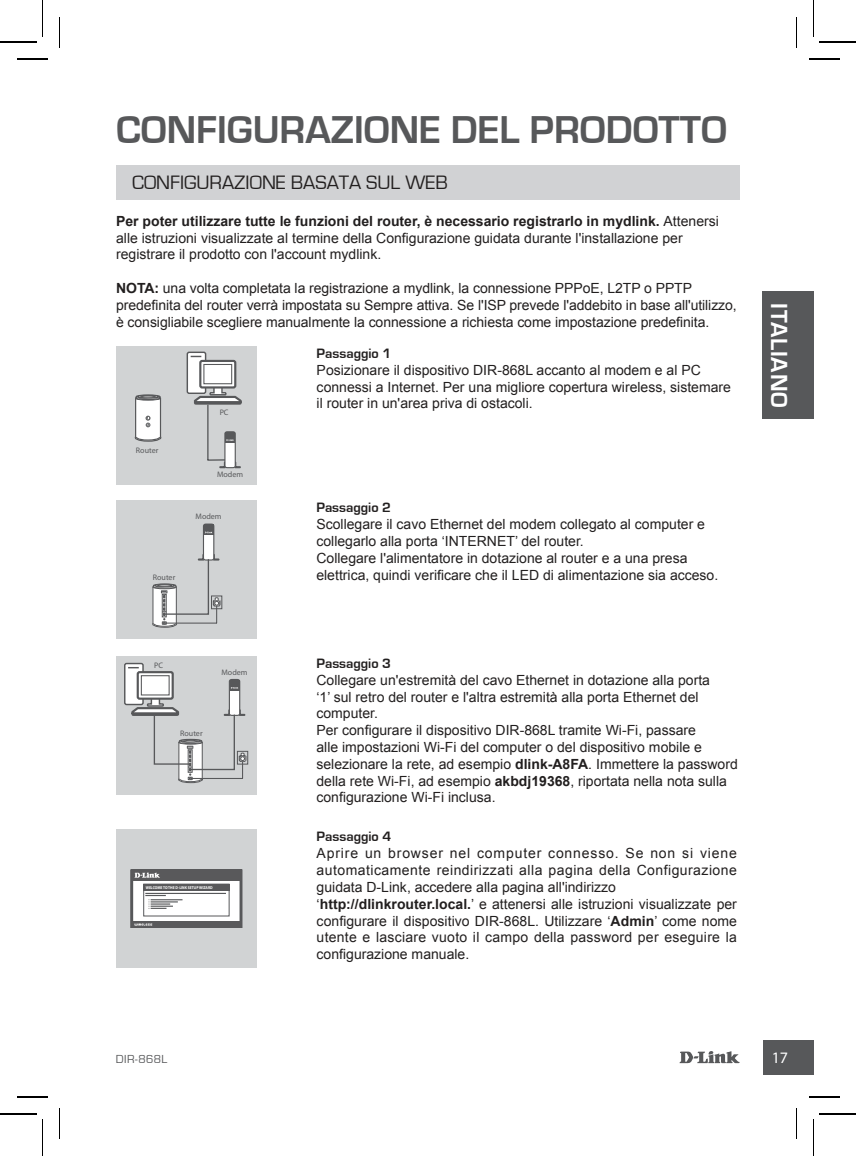
<style>
.page{position:relative;width:856px;height:1156px;background:#fff}
.page>*{position:absolute;margin:0;border:0;box-sizing:border-box;transform-origin:0 0}
.t1{font:700 40px "Eurostile";color:#57585a}
.t2{font:700 24px "Eurostile";letter-spacing:.035em;color:#fff}
.t3{font:20px "Eurostile";color:#221f1f}
.t4{font:16px "Myriad Pro";color:#fff}
.t5{font:14px/16.8px "Arial";color:#221f1f}
.t6{font:14px/16.8px "Arial";letter-spacing:.02em;color:#221f1f}
.t7{font:700 14px "Eurostile";color:#221f1f}
.t8{font:12px "Eurostile";letter-spacing:.03em;color:#57585a}
.t9{font:8px "Myriad Pro";color:#57585a}
.t10{font:700 4px "Myriad Pro";color:#fff;scale:.9 1}
.s1{font-weight:700}
</style>
<div class="page">
<svg style="left:679px;top:1051px;width:60px;height:12px"></svg>
<div style="left:762px;top:1040px;width:51px;height:34px;background:#57585a"></div>
<div style="left:762px;top:291px;width:51px;height:128px;background:#57585a"></div>
<div style="left:116px;top:166px;width:623px;height:34px;background:#d1d2d4"></div>
<hr style="left:116px;top:484px;width:140px;height:1px;background:#d1d3d4">
<div style="left:116px;top:346px;width:140px;height:138px;background:#d1d3d4"></div>
<hr style="left:207px;top:401px;width:1px;height:58px;background:#57585a">
<hr style="left:208px;top:459px;width:21px;height:2px;background:#57585a">
<svg style="left:186px;top:351px;width:56px;height:55px"></svg>
<svg style="left:219px;top:431px;width:22px;height:37px"></svg>
<div style="left:136px;top:394px;width:24px;height:5px;border:1px solid #57585a;border-radius:50%"></div>
<svg style="left:134px;top:395px;width:28px;height:47px"></svg>
<hr style="left:116px;top:638px;width:140px;height:1px;background:#d1d3d4">
<div style="left:116px;top:500px;width:140px;height:138px;background:#d1d3d4"></div>
<svg style="left:152px;top:523px;width:68px;height:105px"></svg>
<div style="left:211px;top:595px;width:11px;height:14px;border:1px solid #57585a"></div>
<hr style="left:116px;top:794px;width:140px;height:1px;background:#d1d3d4">
<div style="left:116px;top:656px;width:140px;height:138px;background:#d1d3d4"></div>
<svg style="left:124px;top:662px;width:122px;height:121px"></svg>
<div style="left:237px;top:751px;width:11px;height:13px;border:1px solid #57585a"></div>
<hr style="left:116px;top:967px;width:140px;height:1px;background:#d1d3d4">
<div style="left:116px;top:829px;width:140px;height:138px;background:#d1d3d4"></div>
<svg style="left:132px;top:870px;width:109px;height:56px;background:#ececec"></svg>
<div style="left:130px;top:869px;width:112px;height:59px;border:3px solid #57585a"></div>
<div style="left:143px;top:883px;width:86px;height:7px;background:#59595b"></div>
<div style="left:131px;top:921px;width:110px;height:7px;background:#59595b"></div>
<div style="left:131px;top:869px;width:110px;height:11px;background:#59595b"></div>
<svg style="left:134px;top:923px;width:18px;height:2px"></svg>
<svg style="left:134px;top:872px;width:26px;height:5px"></svg>
<hr style="left:145px;top:892px;width:81px;height:2px;background:#57585a">
<hr style="left:150px;top:899px;width:32px;height:1px;background:#57585a">
<svg style="left:145px;top:895px;width:33px;height:14px"></svg>
<hr style="left:17px;top:59px;width:30px;height:1px;background:#000">
<hr style="left:808px;top:59px;width:30px;height:1px;background:#000">
<hr style="left:17px;top:1097px;width:30px;height:1px;background:#000">
<hr style="left:17px;top:1096px;width:30px;height:1px;background:#000">
<hr style="left:808px;top:1097px;width:30px;height:1px;background:#000">
<hr style="left:808px;top:1096px;width:30px;height:1px;background:#000">
<hr style="left:59px;top:17px;width:1px;height:30px;background:#000">
<hr style="left:59px;top:1108px;width:1px;height:30px;background:#000">
<hr style="left:796px;top:17px;width:1px;height:30px;background:#000">
<hr style="left:796px;top:1108px;width:1px;height:30px;background:#000">
<hr style="left:0;top:42px;width:36px;height:1px;background:#000">
<hr style="left:819px;top:42px;width:36px;height:1px;background:#000">
<hr style="left:0;top:1114px;width:36px;height:1px;background:#000">
<hr style="left:0;top:1113px;width:36px;height:1px;background:#000">
<hr style="left:819px;top:1114px;width:36px;height:1px;background:#000">
<hr style="left:819px;top:1113px;width:36px;height:1px;background:#000">
<hr style="left:42px;top:0;width:1px;height:36px;background:#000">
<hr style="left:42px;top:1119px;width:1px;height:36px;background:#000">
<hr style="left:813px;top:0;width:1px;height:36px;background:#000">
<hr style="left:813px;top:1119px;width:1px;height:36px;background:#000">
<h1 class="t1" style="left:116px;top:108px;width:612px">CONFIGURAZIONE DEL PRODOTTO</h1>
<h3 class="t3" style="left:132px;top:171px;width:317px">CONFIGURAZIONE BASATA SUL WEB</h3>
<p class="t5" style="left:116px;top:213px;width:604px"><span class="s1">Per poter utilizzare tutte le funzioni del router, è necessario registrarlo in mydlink.</span> Attenersi alle istruzioni visualizzate al termine della Conigurazione guidata durante l'installazione per registrare il prodotto con l'account mydlink.</p>
<p class="t5" style="left:116px;top:280px;width:621px"><span class="s1">NOTA:</span> una volta completata la registrazione a mydlink, la connessione PPPoE, L2TP o PPTP predeinita del router verrà impostata su Sempre attiva. Se l'ISP prevede l'addebito in base all'utilizzo, è consigliabile scegliere manualmente la connessione a richiesta come impostazione predeinita.</p>
<p class="t9" style="left:136px;top:446px;width:24px">Router</p>
<p class="t9" style="left:219px;top:408px;width:10px">PC</p>
<p class="t9" style="left:217px;top:471px;width:28px">Modem</p>
<p class="t9" style="left:195px;top:512px;width:28px">Modem</p>
<p class="t9" style="left:153px;top:574px;width:24px">Router</p>
<p class="t9" style="left:154px;top:661px;width:10px">PC</p>
<p class="t9" style="left:221px;top:668px;width:28px">Modem</p>
<p class="t9" style="left:180px;top:729px;width:24px">Router</p>
<p class="t10" style="left:146px;top:886px;width:76px">WELCOME TO THE D-LINK SETUP WIZARD</p>
<p class="t7" style="left:316px;top:345px;width:76px">Passaggio 1</p>
<p class="t5" style="left:316px;top:362px;width:415px">Posizionare il dispositivo DIR-868L accanto al modem e al PC connessi a Internet. Per una migliore copertura wireless, sistemare il router in un'area priva di ostacoli.</p>
<p class="t7" style="left:316px;top:500px;width:76px">Passaggio 2</p>
<p class="t5" style="left:316px;top:516px;width:403px">Scollegare il cavo Ethernet del modem collegato al computer e collegarlo alla porta ‘INTERNET’ del router.<br>Collegare l'alimentatore in dotazione al router e a una presa elettrica, quindi veriicare che il LED di alimentazione sia acceso.</p>
<p class="t7" style="left:316px;top:655px;width:76px">Passaggio 3</p>
<p class="t5" style="left:316px;top:671px;width:422px">Collegare un'estremità del cavo Ethernet in dotazione alla porta<br>‘1’ sul retro del router e l'altra estremità alla porta Ethernet del computer.<br>Per conigurare il dispositivo DIR-868L tramite Wi-Fi, passare<br>alle impostazioni Wi-Fi del computer o del dispositivo mobile e selezionare la rete, ad esempio <span class="s1">dlink-A8FA</span>. Immettere la password della rete Wi-Fi, ad esempio <span class="s1">akbdj19368</span>, riportata nella nota sulla conigurazione Wi-Fi inclusa.</p>
<p class="t7" style="left:316px;top:829px;width:76px">Passaggio 4</p>
<p class="t6" style="left:316px;top:845px;width:421px">Aprire un browser nel computer connesso. Se non si viene automaticamente reindirizzati alla pagina della Configurazione guidata D-Link, accedere alla pagina all'indirizzo ‘<span class="s1">http://dlinkrouter.local.</span>’ e attenersi alle istruzioni visualizzate per conigurare il dispositivo DIR-868L. Utilizzare ‘<span class="s1">Admin</span>’ come nome utente e lasciare vuoto il campo della password per eseguire la conigurazione manuale.</p>
<h2 class="t2" style="left:791px;top:303px;width:106px;rotate:90deg">ITALIANO</h2>
<p class="t8" style="left:116px;top:1052px;width:53px">DIR-868L</p>
<p class="t4" style="left:771px;top:1049px;width:18px">17</p>
</div>
